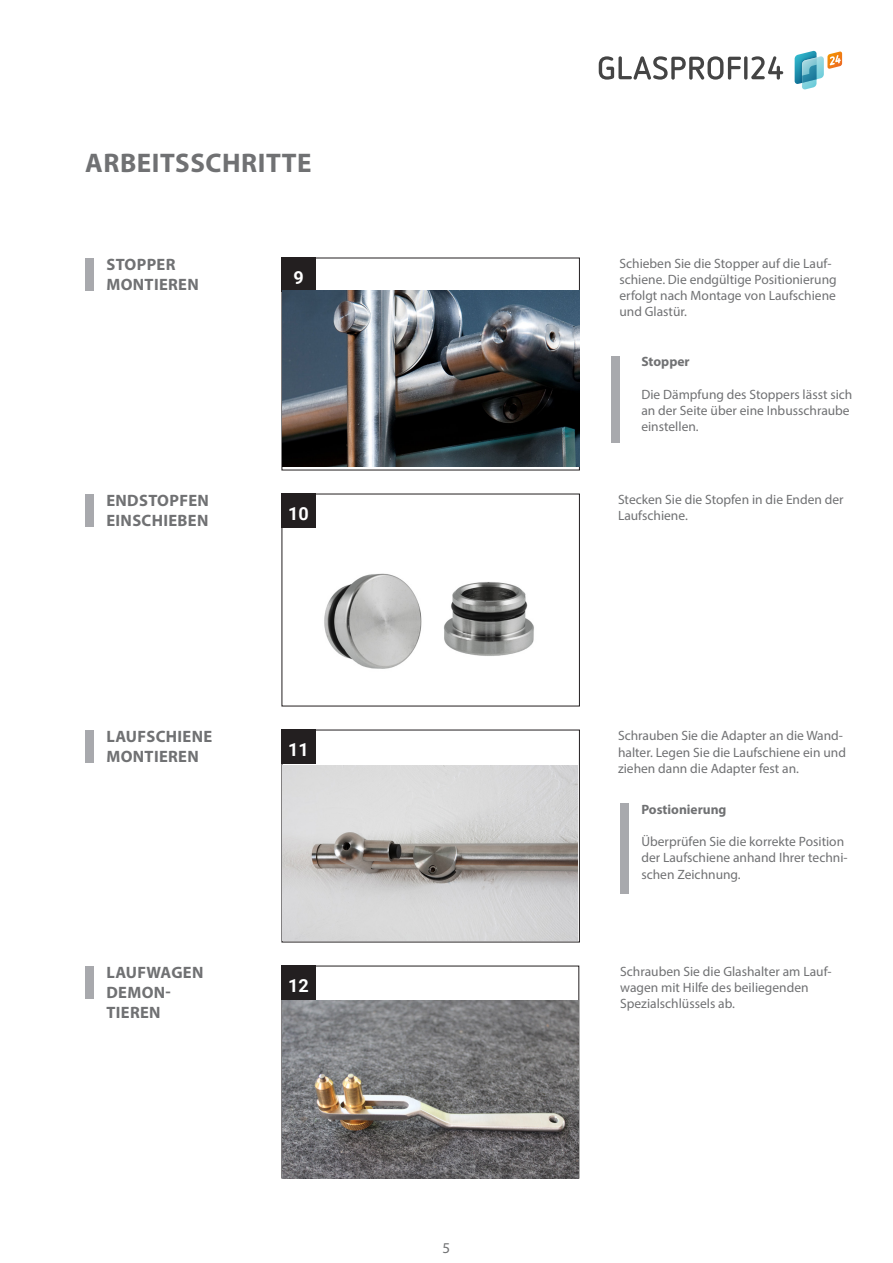
<style>
.page{position:relative;width:893px;height:1263px;background:#fff}
.page>*{position:absolute;margin:0;border:0;box-sizing:border-box;transform-origin:0 0}
.Headline_Myriad{font:700 27px "Myriad Pro";letter-spacing:.02em;color:#707173}
.Bildbeschreibung_Subhead{font:700 18px "Roboto";color:#fff}
.Kapitel_Myriad{font:700 16.5px/19.8px "Myriad Pro";letter-spacing:.02em;color:#707173}
.t1{font:15px "Myriad Pro";color:#707173}
.Copy_Myriad{font:13.5px/16.2px "Myriad Pro";color:#707173}
.Copy_Myriad-2{font:700 13.5px "Myriad Pro";color:#707173}
</style>
<div class="page">
<svg style="left:795px;top:51px;width:47px;height:38px"></svg>
<svg style="left:599px;top:56px;width:184px;height:24px"></svg>
<div style="left:282px;top:258px;width:34px;height:34px;background:#231f20"></div>
<div style="left:282px;top:494px;width:34px;height:34px;background:#231f20"></div>
<div style="left:282px;top:730px;width:34px;height:34px;background:#231f20"></div>
<div style="left:282px;top:966px;width:34px;height:34px;background:#231f20"></div>
<div style="left:85px;top:258px;width:9px;height:32px;background:#a8a9ad"></div>
<div style="left:85px;top:494px;width:9px;height:32px;background:#a8a9ad"></div>
<div style="left:85px;top:730px;width:9px;height:32px;background:#a8a9ad"></div>
<div style="left:85px;top:966px;width:9px;height:32px;background:#a8a9ad"></div>
<div style="left:612px;top:356px;width:8px;height:87px;background:#a8a9ad"></div>
<img style="left:324px;top:573px;width:210px;height:96px">
<div style="left:620px;top:804px;width:9px;height:90px;background:#a8a9ad"></div>
<img style="left:282px;top:765px;width:296px;height:175px">
<img style="left:282px;top:290px;width:298px;height:176px">
<img style="left:282px;top:1001px;width:296px;height:177px">
<p class="Headline_Myriad" style="left:85px;top:145px;width:228px">ARBEITSSCHRITTE</p>
<p class="Kapitel_Myriad" style="left:106px;top:254px;width:94px">STOPPER<br>MONTIEREN</p>
<p class="Bildbeschreibung_Subhead" style="left:293px;top:265px;width:12px">9</p>
<p class="Kapitel_Myriad" style="left:106px;top:490px;width:104px">ENDSTOPFEN<br>EINSCHIEBEN</p>
<p class="Bildbeschreibung_Subhead" style="left:288px;top:501px;width:22px">10</p>
<p class="Kapitel_Myriad" style="left:106px;top:726px;width:107px">LAUFSCHIENE<br>MONTIEREN</p>
<p class="Bildbeschreibung_Subhead" style="left:288px;top:737px;width:22px">11</p>
<p class="Kapitel_Myriad" style="left:106px;top:962px;width:98px">LAUFWAGEN<br>DEMON-<br>TIEREN</p>
<p class="Bildbeschreibung_Subhead" style="left:288px;top:973px;width:22px">12</p>
<p class="t1" style="left:443px;top:1239px;width:9px">5</p>
<p class="Copy_Myriad" style="left:619px;top:255px;width:219px">Schieben Sie die Stopper auf die Lauf&shy;schiene. Die endgültige Positionierung erfolgt nach Montage von Laufschiene und Glastür.</p>
<p class="Copy_Myriad-2" style="left:641px;top:353px;width:50px">Stopper</p>
<p class="Copy_Myriad" style="left:641px;top:386px;width:213px">Die Dämpfung des Stoppers lässt sich an der Seite über eine Inbusschraube einstellen.</p>
<p class="Copy_Myriad" style="left:618px;top:491px;width:227px">Stecken Sie die Stopfen in die Enden der<br>Laufschiene.</p>
<p class="Copy_Myriad" style="left:618px;top:728px;width:230px">Schrauben Sie die Adapter an die Wand&shy;halter. Legen Sie die Laufschiene ein und ziehen dann die Adapter fest an.</p>
<p class="Copy_Myriad-2" style="left:641px;top:800px;width:87px">Postionierung</p>
<p class="Copy_Myriad" style="left:641px;top:833px;width:208px">Überprüfen Sie die korrekte Position der Laufschiene anhand Ihrer techni&shy;schen Zeichnung.</p>
<p class="Copy_Myriad" style="left:620px;top:963px;width:213px">Schrauben Sie die Glashalter am Lauf&shy;wagen mit Hilfe des beiliegenden<br>Spezialschlüssels ab.</p>
</div>
